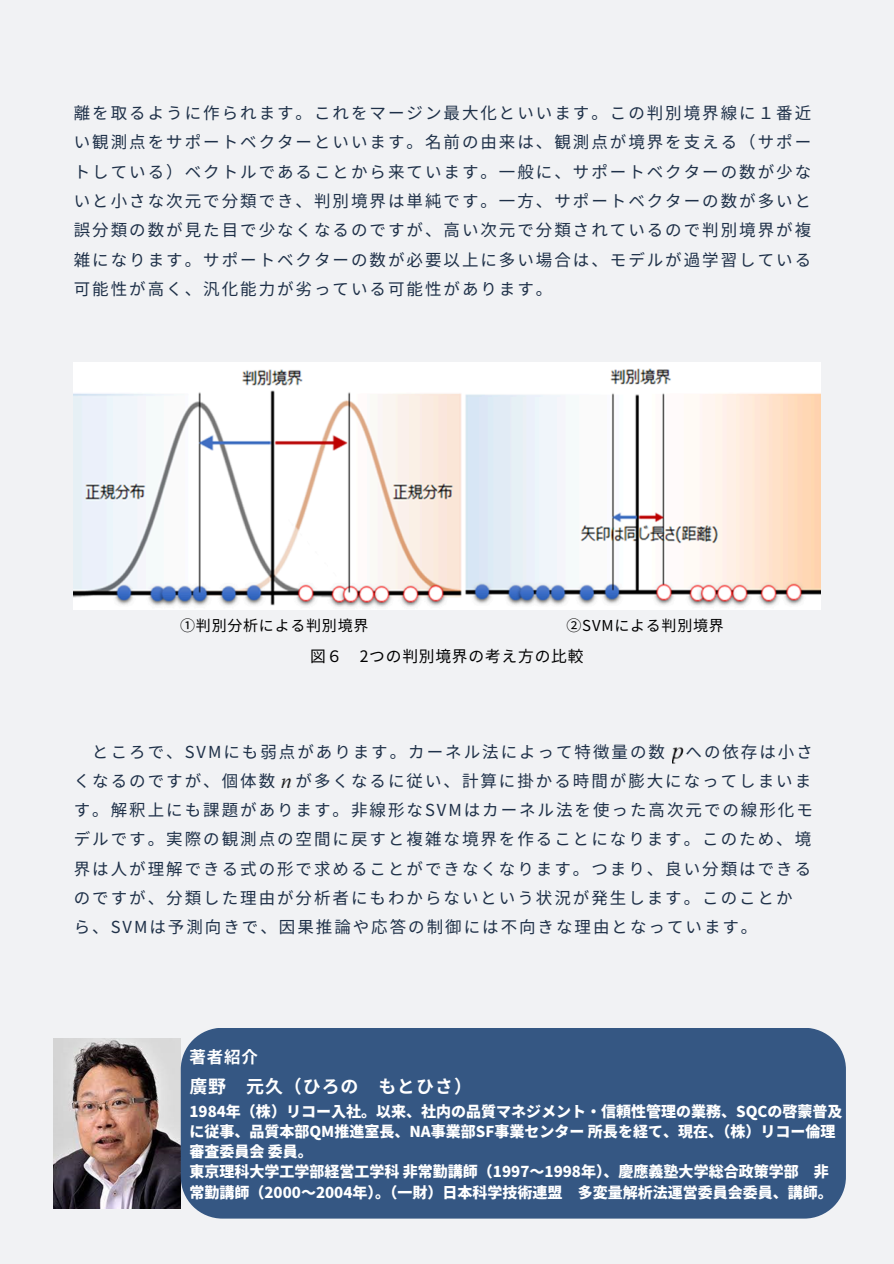
<style>
.page{position:relative;width:894px;height:1264px;background:#fff}
.page>*{position:absolute;margin:0;border:0;box-sizing:border-box;transform-origin:0 0}
.t1{font:700 18px "Noto Sans JP";letter-spacing:.05em;color:#fff}
.t2{font:16.5px/29.2px "Noto Sans JP";letter-spacing:.12em;color:#1e3048}
.t3{font:700 16.5px "Noto Sans JP";color:#fff}
.t4{font:15.75px "Noto Sans JP";letter-spacing:.05em;color:#000}
.t5{font:900 15px/20.2px "Noto Sans JP";color:#fff}
.t6{font:15px "Noto Sans JP";letter-spacing:.05em;color:#000}
</style>
<div class="page">
<div style="left:0;top:0;width:893px;height:1263px;background:#f1f2f4"></div>
<img style="left:53px;top:1038px;width:127px;height:170px">
<div style="left:181px;top:1028px;width:664px;height:190px;background:#355783"></div>
<img style="left:74px;top:362px;width:746px;height:248px">
<img style="left:672px;top:747px;width:12px;height:17px">
<img style="left:281px;top:778px;width:11px;height:10px">
<p class="t2" style="left:74px;top:98px;width:738px;text-align:justify">離を取るように作られます。これをマージン最大化といいます。この判別境界線に１番近い観測点をサポートベクターといいます。名前の由来は、観測点が境界を支える（サポートしている）ベクトルであることから来ています。一般に、サポートベクターの数が少ないと小さな次元で分類でき、判別境界は単純です。一方、サポートベクターの数が多いと誤分類の数が見た目で少なくなるのですが、高い次元で分類されているので判別境界が複雑になります。サポートベクターの数が必要以上に多い場合は、モデルが過学習している可能性が高く、汎化能力が劣っている可能性があります。</p>
<p class="t6" style="left:180px;top:613px;width:190px">①判別分析による判別境界</p>
<p class="t6" style="left:566px;top:613px;width:159px">②SVMによる判別境界</p>
<h2 class="t4" style="left:310px;top:643px;width:275px">図６ 2つの判別境界の考え方の比較</h2>
<p class="t2" style="left:74px;top:736px;width:740px;text-indent:18px">ところで、SVMにも弱点があります。カーネル法によって特徴量の数 への依存は小さくなるのですが、個体数 が多くなるに従い、計算に掛かる時間が膨大になってしまいます。解釈上にも課題があります。非線形なSVMはカーネル法を使った高次元での線形化モデルです。実際の観測点の空間に戻すと複雑な境界を作ることになります。このため、境界は人が理解できる式の形で求めることができなくなります。つまり、良い分類はできるのですが、分類した理由が分析者にもわからないという状況が発生します。このことから、SVMは予測向きで、因果推論や応答の制御には不向きな理由となっています。</p>
<p class="t3" style="left:189px;top:1043px;width:70px">著者紹介</p>
<p class="t1" style="left:189px;top:1071px;width:284px">廣野 元久（ひろの もとひさ）</p>
<p class="t5" style="left:189px;top:1100px;width:654px">1984年（株）リコー入社。以来、社内の品質マネジメント・信頼性管理の業務、SQCの啓蒙普及に従事、品質本部QM推進室長、NA事業部SF事業センター所長を経て、現在、（株）リコー倫理審査委員会委員。<br>東京理科大学工学部経営工学科非常勤講師（1997～1998年）、慶應義塾大学総合政策学部 非常勤講師（2000～2004年）。（一財）日本科学技術連盟 多変量解析法運営委員会委員、講師。</p>
</div>
